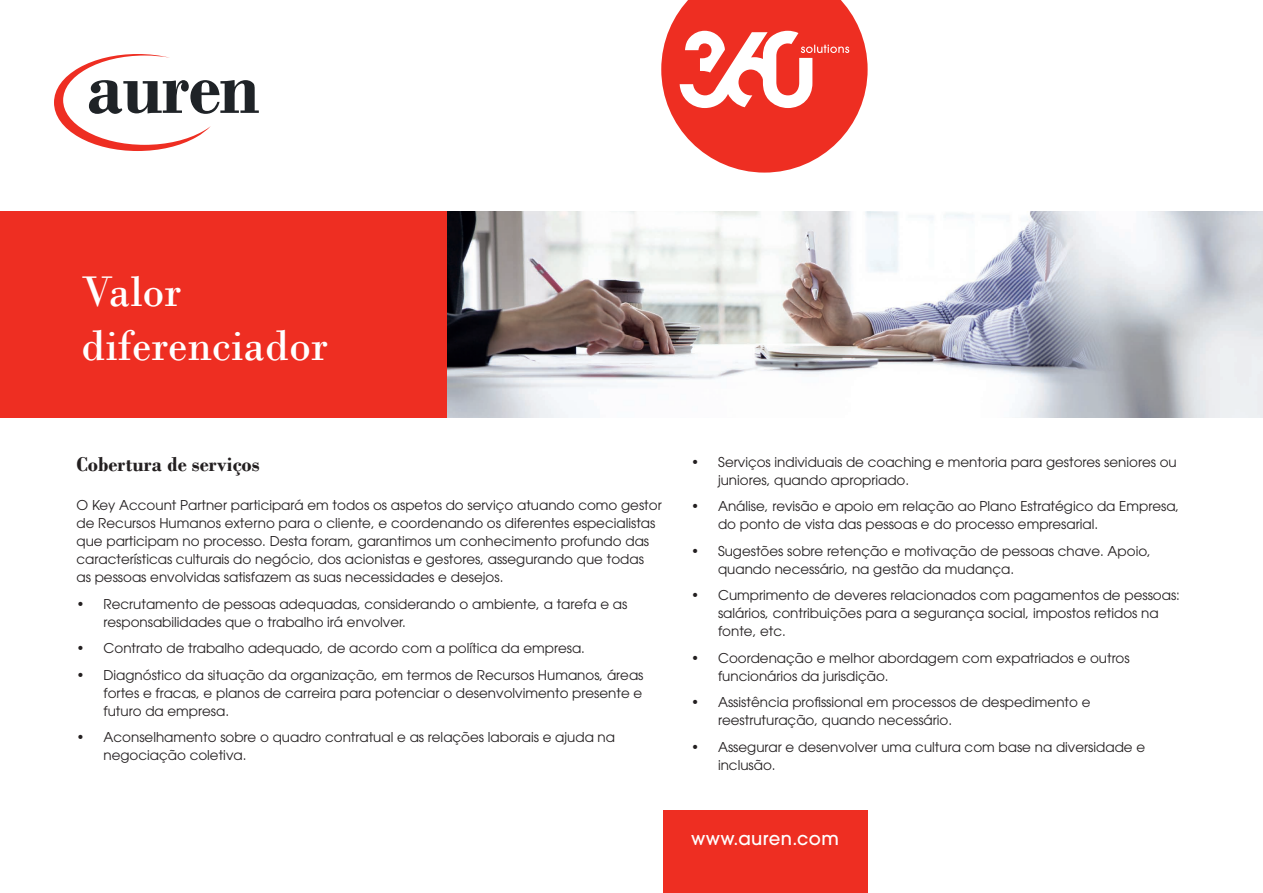
<style>
.page{position:relative;width:1263px;height:893px;background:#fff}
.page>*{position:absolute;margin:0;border:0;box-sizing:border-box;transform-origin:0 0}
.t1{font:45px/54px "Bodoni";color:#fff}
.t2{font:700 21px "Bodoni";color:#231f20}
.t3{font:500 18px "ITC Avant Garde Pro";letter-spacing:.02em;color:#fff}
.t4{font:13.5px/18px "ITC Avant Garde Pro";color:#231f20}
</style>
<div class="page">
<svg style="left:54px;top:54px;width:205px;height:97px"></svg>
<div style="left:663px;top:810px;width:204px;height:83px;background:#ee2e22"></div>
<svg style="left:661px;top:0;width:207px;height:173px"></svg>
<img style="left:446px;top:211px;width:817px;height:207px">
<div style="left:0;top:211px;width:446px;height:207px;background:#ee2e22"></div>
<h1 class="t1" style="left:81px;top:265px;width:248px">Valor diferenciador</h1>
<h2 class="t2" style="left:77px;top:452px;width:185px">Cobertura de serviços</h2>
<p class="t4" style="left:77px;top:496px;width:587px">O Key Account Partner participará em todos os aspetos do serviço atuando como gestor de Recursos Humanos externo para o cliente, e coordenando os diferentes especialistas que participam no processo. Desta foram, garantimos um conhecimento profundo das características culturais do negócio, dos acionistas e gestores, assegurando que todas<br>as pessoas envolvidas satisfazem as suas necessidades e desejos.</p>
<p class="t4" style="left:104px;top:594px;width:525px;text-indent:-27px">• Recrutamento de pessoas adequadas, considerando o ambiente, a tarefa e as responsabilidades que o trabalho irá envolver.</p>
<p class="t4" style="left:77px;top:639px;width:510px">• Contrato de trabalho adequado, de acordo com a política da empresa.</p>
<p class="t4" style="left:104px;top:665px;width:541px;text-align:justify;text-indent:-27px">• Diagnóstico da situação da organização, em termos de Recursos Humanos, áreas fortes e fracas, e planos de carreira para potenciar o desenvolvimento presente e futuro da empresa.</p>
<p class="t4" style="left:104px;top:728px;width:513px;text-indent:-27px">• Aconselhamento sobre o quadro contratual e as relações laborais e ajuda na negociação coletiva.</p>
<p class="t4" style="left:718px;top:453px;width:460px;text-indent:-27px">• Serviços individuais de coaching e mentoria para gestores seniores ou juniores, quando apropriado.</p>
<p class="t4" style="left:718px;top:497px;width:463px;text-indent:-27px">• Análise, revisão e apoio em relação ao Plano Estratégico da Empresa, do ponto de vista das pessoas e do processo empresarial.</p>
<p class="t4" style="left:718px;top:542px;width:434px;text-indent:-27px">• Sugestões sobre retenção e motivação de pessoas chave. Apoio, quando necessário, na gestão da mudança.</p>
<p class="t4" style="left:718px;top:586px;width:463px;text-indent:-27px">• Cumprimento de deveres relacionados com pagamentos de pessoas: salários, contribuições para a segurança social, impostos retidos na fonte, etc.</p>
<p class="t4" style="left:718px;top:649px;width:413px;text-indent:-27px">• Coordenação e melhor abordagem com expatriados e outros funcionários da jurisdição.</p>
<p class="t4" style="left:718px;top:693px;width:374px;text-indent:-27px">• Assistência profissional em processos de despedimento e reestruturação, quando necessário.</p>
<p class="t4" style="left:718px;top:738px;width:429px;text-indent:-27px">• Assegurar e desenvolver uma cultura com base na diversidade e inclusão.</p>
<h3 class="t3" style="left:691px;top:827px;width:149px">www.auren.com</h3>
</div>
